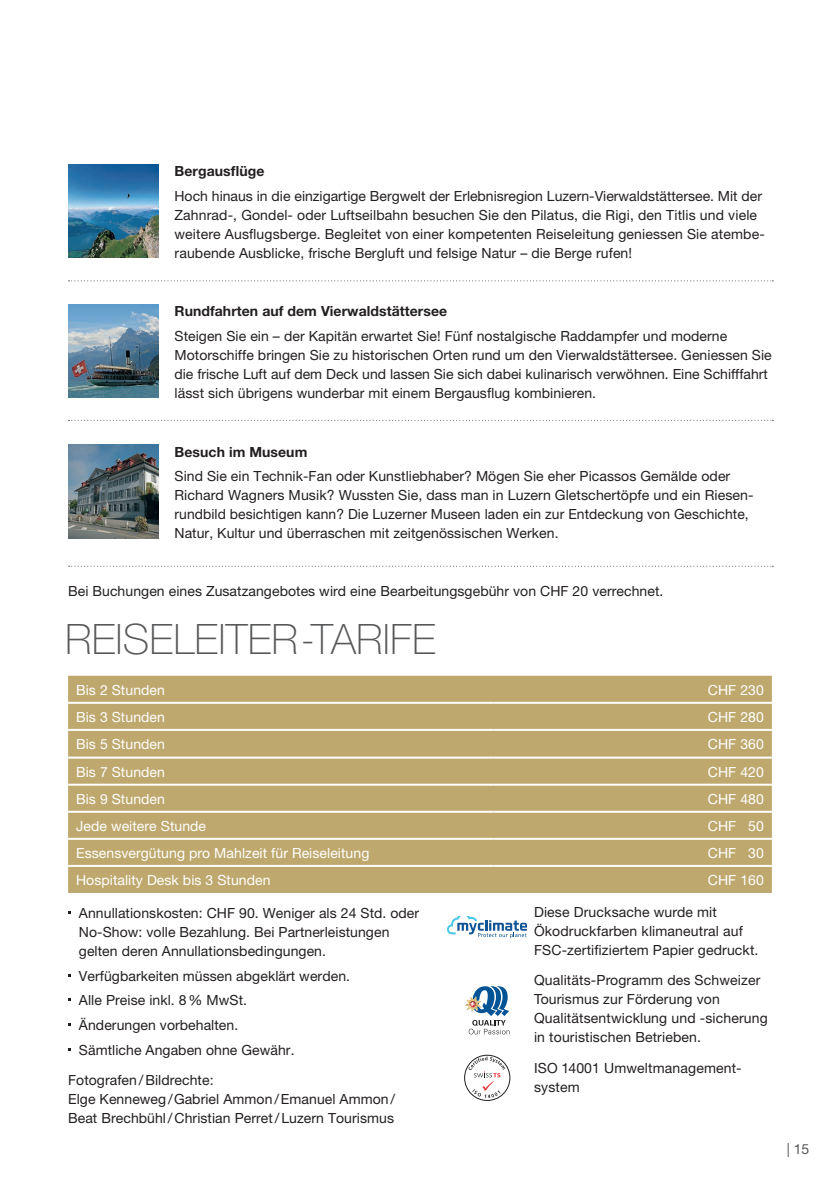
<style>
.page{position:relative;width:840px;height:1191px;background:#fff}
.page>*{position:absolute;margin:0;border:0;box-sizing:border-box;transform-origin:0 0}
.t1{font:100 42px "Helvetica Neue LT Std";letter-spacing:.005em;color:#57585a}
.t2{font:14px/19px "Helvetica Neue";letter-spacing:.005em;color:#231f20}
.t3{font:14px/19px "Helvetica Neue LT Std";letter-spacing:.01em;color:#231f20}
.t4{font:14px "Helvetica Neue";letter-spacing:.005em;color:#fff}
.t5{font:700 14px "Helvetica Neue";letter-spacing:.005em;color:#231f20}
.t6{font:14px "Helvetica Neue LT Std";color:#57585a}
</style>
<div class="page">
<div style="left:68px;top:675px;width:703px;height:218px;background:#bea86d"></div>
<hr style="left:68px;top:702px;width:425px;height:2px;background:#fff">
<hr style="left:493px;top:702px;width:278px;height:2px;background:#fff">
<hr style="left:68px;top:729px;width:425px;height:2px;background:#fff">
<hr style="left:493px;top:729px;width:278px;height:2px;background:#fff">
<hr style="left:68px;top:756px;width:425px;height:2px;background:#fff">
<hr style="left:493px;top:756px;width:278px;height:2px;background:#fff">
<hr style="left:68px;top:783px;width:425px;height:2px;background:#fff">
<hr style="left:493px;top:783px;width:278px;height:2px;background:#fff">
<hr style="left:68px;top:810px;width:425px;height:2px;background:#fff">
<hr style="left:493px;top:810px;width:278px;height:2px;background:#fff">
<hr style="left:68px;top:838px;width:425px;height:2px;background:#fff">
<hr style="left:493px;top:838px;width:278px;height:2px;background:#fff">
<hr style="left:68px;top:865px;width:425px;height:2px;background:#fff">
<hr style="left:493px;top:865px;width:278px;height:2px;background:#fff">
<svg style="left:69px;top:280px;width:704px;height:1px"></svg>
<svg style="left:69px;top:420px;width:704px;height:1px"></svg>
<svg style="left:69px;top:566px;width:704px;height:1px"></svg>
<img style="left:68px;top:164px;width:91px;height:94px">
<img style="left:68px;top:304px;width:91px;height:94px">
<img style="left:68px;top:444px;width:91px;height:94px">
<svg style="left:468px;top:986px;width:41px;height:48px"></svg>
<img style="left:465px;top:996px;width:16px;height:16px">
<svg style="left:464px;top:1054px;width:47px;height:47px"></svg>
<div style="left:464px;top:1055px;width:45px;height:45px;border:1px solid #231f20;border-radius:50%"></div>
<svg style="left:468px;top:1056px;width:37px;height:42px"></svg>
<svg style="left:447px;top:916px;width:79px;height:22px"></svg>
<p class="t5" style="left:174px;top:162px;width:91px">Bergausflüge</p>
<p class="t2" style="left:174px;top:186px;width:591px">Hoch hinaus in die einzigartige Bergwelt der Erlebnisregion Luzern-Vierwaldstättersee. Mit der Zahnrad-, Gondel- oder Luftseilbahn besuchen Sie den Pilatus, die Rigi, den Titlis und viele weitere Ausflugsberge. Begleitet von einer kompetenten Reiseleitung geniessen Sie atembe&shy;raubende Ausblicke, frische Bergluft und felsige Natur – die Berge rufen!</p>
<p class="t5" style="left:174px;top:303px;width:274px">Rundfahrten auf dem Vierwaldstättersee</p>
<p class="t2" style="left:174px;top:326px;width:598px">Steigen Sie ein – der Kapitän erwartet Sie! Fünf nostalgische Raddampfer und moderne Motorschiffe bringen Sie zu historischen Orten rund um den Vierwaldstättersee. Geniessen Sie die frische Luft auf dem Deck und lassen Sie sich dabei kulinarisch verwöhnen. Eine Schifffahrt lässt sich übrigens wunderbar mit einem Bergausflug kombinieren.</p>
<p class="t5" style="left:174px;top:443px;width:134px">Besuch im Museum</p>
<p class="t2" style="left:174px;top:466px;width:579px">Sind Sie ein Technik-Fan oder Kunstliebhaber? Mögen Sie eher Picassos Gemälde oder Richard Wagners Musik? Wussten Sie, dass man in Luzern Gletschertöpfe und ein Riesen&shy;rundbild besichtigen kann? Die Luzerner Museen laden ein zur Entdeckung von Geschichte, Natur, Kultur und überraschen mit zeitgenössischen Werken.</p>
<p class="t2" style="left:68px;top:581px;width:596px">Bei Buchungen eines Zusatzangebotes wird eine Bearbeitungsgebühr von CHF 20 verrechnet.</p>
<h1 class="t1" style="left:65px;top:615px;width:372px">REISELEITER-TARIFE</h1>
<p class="t4" style="left:76px;top:681px;width:90px">Bis 2 Stunden</p>
<p class="t4" style="left:707px;top:681px;width:57px">CHF 230</p>
<p class="t4" style="left:76px;top:708px;width:90px">Bis 3 Stunden</p>
<p class="t4" style="left:707px;top:708px;width:57px">CHF 280</p>
<p class="t4" style="left:76px;top:735px;width:90px">Bis 5 Stunden</p>
<p class="t4" style="left:707px;top:735px;width:57px">CHF 360</p>
<p class="t4" style="left:76px;top:763px;width:90px">Bis 7 Stunden</p>
<p class="t4" style="left:707px;top:763px;width:57px">CHF 420</p>
<p class="t4" style="left:76px;top:790px;width:90px">Bis 9 Stunden</p>
<p class="t4" style="left:707px;top:790px;width:57px">CHF 480</p>
<p class="t4" style="left:76px;top:817px;width:131px">Jede weitere Stunde</p>
<p class="t4" style="left:707px;top:817px;width:57px">CHF 50</p>
<p class="t4" style="left:76px;top:844px;width:294px">Essensvergütung pro Mahlzeit für Reiseleitung</p>
<p class="t4" style="left:707px;top:844px;width:57px">CHF 30</p>
<p class="t4" style="left:76px;top:871px;width:196px">Hospitality Desk bis 3 Stunden</p>
<p class="t4" style="left:707px;top:871px;width:57px">CHF 160</p>
<p class="t2" style="left:79px;top:903px;width:341px">Annullationskosten: CHF 90. Weniger als 24 Std. oder<br>No-Show: volle Bezahlung. Bei Partnerleistungen gelten deren Annullationsbedingungen.</p>
<p class="t2" style="left:79px;top:963px;width:272px;line-height:24.6px">Verfügbarkeiten müssen abgeklärt werden.<br>Alle Preise inkl. 8% MwSt.<br>Änderungen vorbehalten.<br>Sämtliche Angaben ohne Gewähr.</p>
<p class="t2" style="left:68px;top:1070px;width:328px">Fotografen/Bildrechte:<br>Elge Kenneweg/Gabriel Ammon/Emanuel Ammon/<br>Beat Brechbühl/Christian Perret/Luzern Tourismus</p>
<p class="t3" style="left:533px;top:902px;width:226px">Diese Drucksache wurde mit<br>Ökodruckfarben klimaneutral auf<br>FSC-zertifiziertem Papier gedruckt.</p>
<p class="t3" style="left:533px;top:970px;width:235px">Qualitäts-Programm des Schweizer Tourismus zur Förderung von Qualitätsentwicklung und -sicherung in touristischen Betrieben.</p>
<p class="t3" style="left:533px;top:1058px;width:209px">ISO 14001 Umweltmanagement&shy;system</p>
<p class="t6" style="left:786px;top:1140px;width:24px">| 15</p>
</div>
